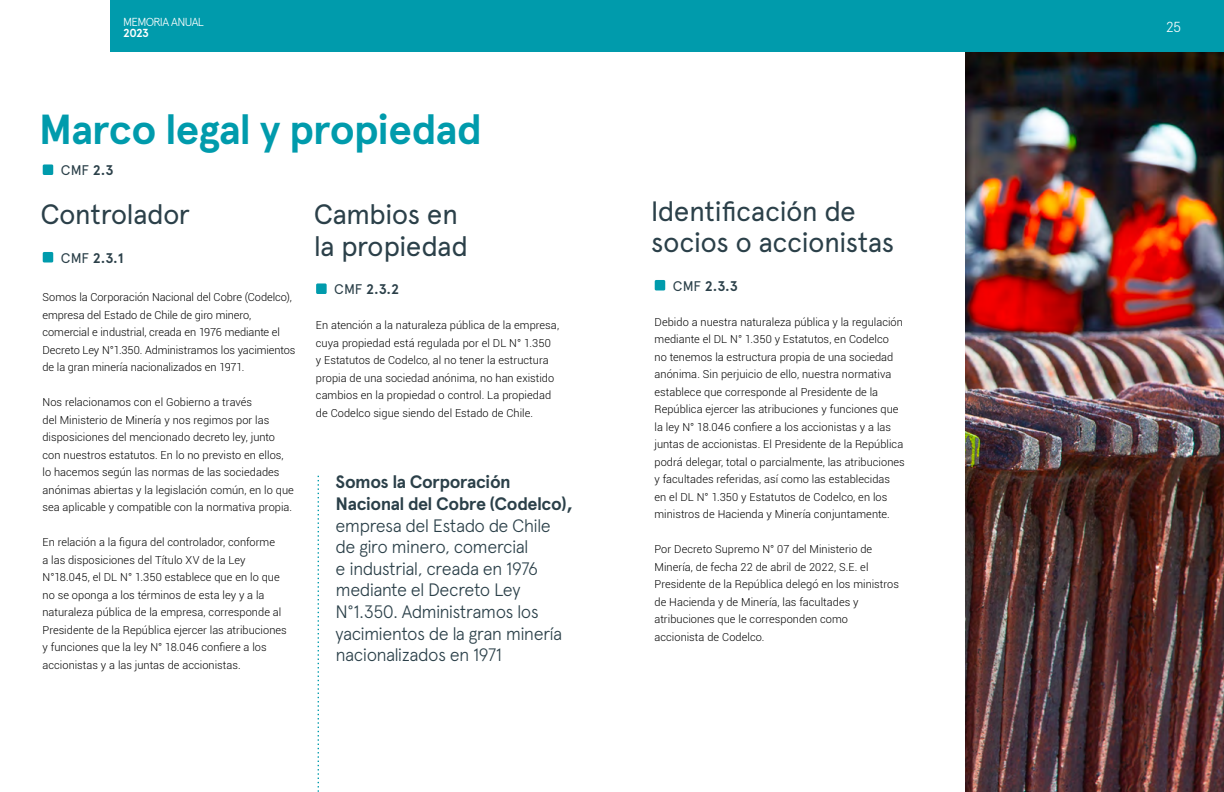
<style>
.page{position:relative;width:1224px;height:792px;background:#fff}
.page>*{position:absolute;margin:0;border:0;box-sizing:border-box;transform-origin:0 0}
.X_X_TÍTULOS{font:700 42px "Apercu";letter-spacing:-.02em;color:#009bac}
.SUBTÍ{font:28px/31.5px "Apercu";letter-spacing:-.025em;color:#2b4049}
.t1{font:300 18px/21.6px "Apercu";letter-spacing:-.04em;color:#2b4049}
.t2{font:300 14.5px "Apercu";color:#fff}
.CMF{font:700 14px "Apercu";color:#2b4049}
.X_X_TÍTULOS-2{font:14px "Apercu";color:#2b4049}
.t3{font:300 11.6px "Apercu Pro";letter-spacing:-.055em;color:#fff}
.t4{font:700 11.6px "Apercu Pro";color:#fff}
.PÁRRAFO_NORMAL{font:300 11px/17.5px "Roboto";letter-spacing:.005em;color:#000}
.s1{font-weight:700}
.s2{font-weight:400}
</style>
<div class="page">
<div style="left:43px;top:164px;width:10px;height:11px;background:#009bac"></div>
<div style="left:316px;top:283px;width:11px;height:11px;background:#009bac"></div>
<div style="left:43px;top:252px;width:10px;height:11px;background:#009bac"></div>
<svg style="left:318px;top:476px;width:1px;height:316px"></svg>
<div style="left:655px;top:280px;width:10px;height:11px;background:#009bac"></div>
<img style="left:965px;top:51px;width:259px;height:741px">
<div style="left:111px;top:0;width:1113px;height:51px;background:#009bac"></div>
<p class="t3" style="left:123px;top:13px;width:82px">MEMORIA ANUAL</p>
<p class="t4" style="left:123px;top:24px;width:27px">2023</p>
<p class="X_X_TÍTULOS" style="left:39px;top:103px;width:445px">Marco legal y propiedad</p>
<p class="X_X_TÍTULOS-2" style="left:61px;top:162px;width:54px">CMF <span class="s1">2.3</span></p>
<p class="SUBTÍ" style="left:314px;top:198px;width:156px">Cambios en la propiedad</p>
<p class="CMF" style="left:334px;top:281px;width:66px"><span class="s2">CMF</span> 2.3.2</p>
<p class="SUBTÍ" style="left:40px;top:198px;width:151px">Controlador</p>
<p class="CMF" style="left:61px;top:249px;width:64px"><span class="s2">CMF</span> 2.3.1</p>
<p class="PÁRRAFO_NORMAL" style="left:43px;top:288px;width:254px">Somos la Corporación Nacional del Cobre (Codelco), empresa del Estado de Chile de giro minero, comercial e industrial, creada en 1976 mediante el Decreto Ley N°1.350. Administramos los yacimientos de la gran minería nacionalizados en 1971.</p>
<p class="PÁRRAFO_NORMAL" style="left:43px;top:393px;width:253px">Nos relacionamos con el Gobierno a través<br>del Ministerio de Minería y nos regimos por las disposiciones del mencionado decreto ley, junto con nuestros estatutos. En lo no previsto en ellos, lo hacemos según las normas de las sociedades anónimas abiertas y la legislación común, en lo que sea aplicable y compatible con la normativa propia.</p>
<p class="PÁRRAFO_NORMAL" style="left:43px;top:533px;width:246px">En relación a la figura del controlador, conforme<br>a las disposiciones del Título XV de la Ley N°18.045, el DL N° 1.350 establece que en lo que no se oponga a los términos de esta ley y a la naturaleza pública de la empresa, corresponde al Presidente de la República ejercer las atribuciones y funciones que la ley N° 18.046 confiere a los accionistas y a las juntas de accionistas.</p>
<p class="PÁRRAFO_NORMAL" style="left:316px;top:316px;width:245px">En atención a la naturaleza pública de la empresa, cuya propiedad está regulada por el DL N° 1.350<br>y Estatutos de Codelco, al no tener la estructura propia de una sociedad anónima, no han existido cambios en la propiedad o control. La propiedad de Codelco sigue siendo del Estado de Chile.</p>
<p class="t1" style="left:336px;top:471px;width:239px"><span class="s1">Somos la Corporación<br>Nacional del Cobre (Codelco), </span>empresa del Estado de Chile de giro minero, comercial<br>e industrial, creada en 1976 mediante el Decreto Ley<br>N°1.350. Administramos los yacimientos de la gran minería nacionalizados en 1971</p>
<p class="SUBTÍ" style="left:651px;top:195px;width:245px">Identificación de socios o accionistas</p>
<p class="CMF" style="left:673px;top:277px;width:67px"><span class="s2">CMF</span> 2.3.3</p>
<p class="PÁRRAFO_NORMAL" style="left:655px;top:312px;width:252px">Debido a nuestra naturaleza pública y la regulación mediante el DL N° 1.350 y Estatutos, en Codelco<br>no tenemos la estructura propia de una sociedad anónima. Sin perjuicio de ello, nuestra normativa establece que corresponde al Presidente de la República ejercer las atribuciones y funciones que la ley N° 18.046 confiere a los accionistas y a las juntas de accionistas. El Presidente de la República podrá delegar, total o parcialmente, las atribuciones y facultades referidas, así como las establecidas<br>en el DL N° 1.350 y Estatutos de Codelco, en los ministros de Hacienda y Minería conjuntamente.</p>
<p class="PÁRRAFO_NORMAL" style="left:655px;top:540px;width:246px">Por Decreto Supremo N° 07 del Ministerio de Minería, de fecha 22 de abril de 2022, S.E. el Presidente de la República delegó en los ministros de Hacienda y de Minería, las facultades y atribuciones que le corresponden como accionista de Codelco.</p>
<h3 class="t2" style="left:1166px;top:19px;width:17px">25</h3>
</div>
